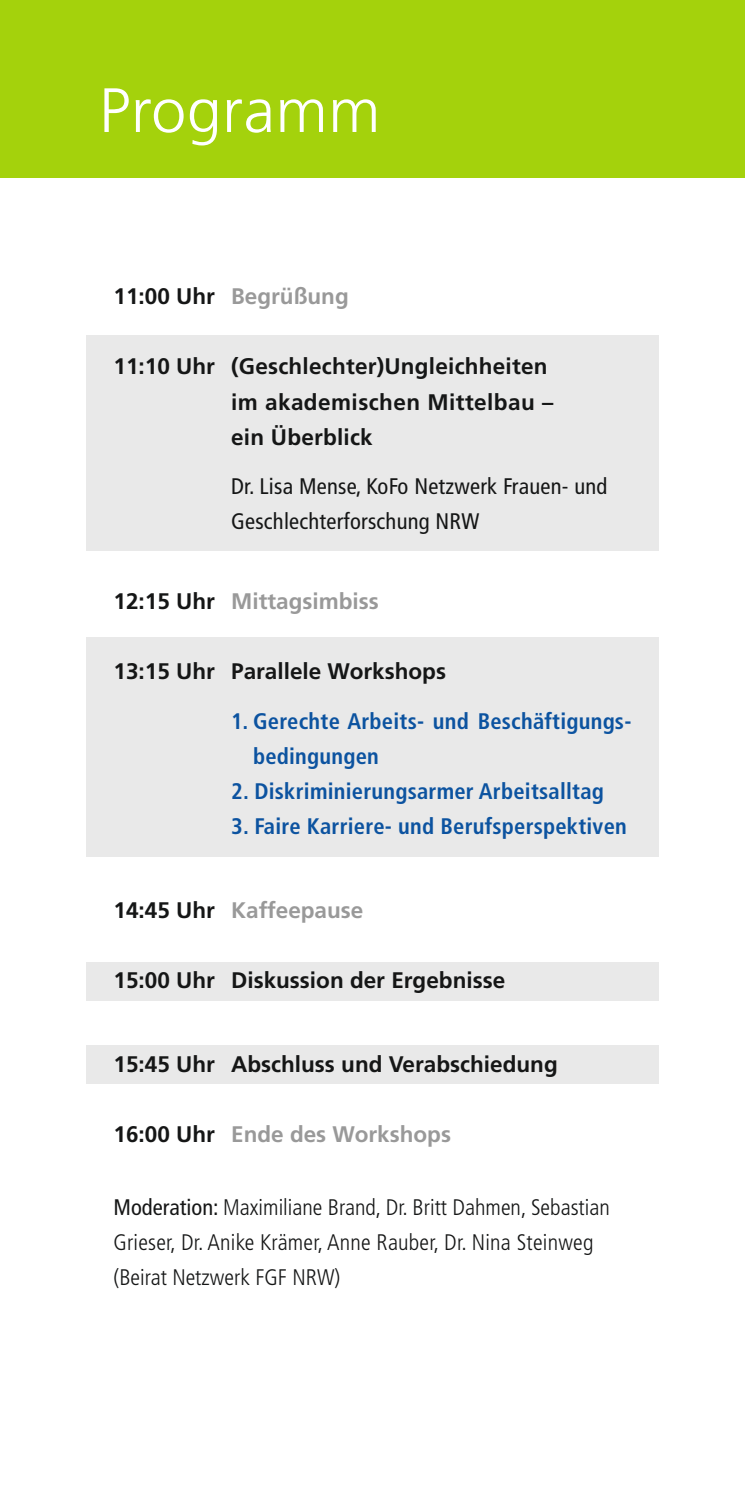
<style>
.page{position:relative;width:745px;height:1489px;background:#fff}
.page>*{position:absolute;margin:0;border:0;box-sizing:border-box;transform-origin:0 0}
.t1{font:300 62.5px "Frutiger LT Std";letter-spacing:.01em;color:#fff}
.t2{font:700 22.5px/35px "Frutiger LT Std";color:#151616}
.t3{font:300 condensed 22.5px/35px "Frutiger LT Std";color:#151616}
.t4{font:700 condensed 22.5px/35px "Frutiger LT Std";letter-spacing:.01em;color:#0c53a0}
.t5{font:700 22.5px "Frutiger LT Std";color:#999}
.t6{font:condensed 22.5px/35px "Frutiger LT Std";letter-spacing:.01em;color:#151616}
.s1{color:#151616}
.s2{font-weight:400}
</style>
<div class="page">
<div style="left:0;top:0;width:744px;height:177px;background:#a4d20c"></div>
<div style="left:86px;top:637px;width:572px;height:220px;background:#e9e9e9"></div>
<div style="left:86px;top:961px;width:572px;height:39px;background:#e9e9e9"></div>
<div style="left:86px;top:1044px;width:572px;height:39px;background:#e9e9e9"></div>
<div style="left:86px;top:335px;width:572px;height:216px;background:#e9e9e9"></div>
<h1 class="t1" style="left:99px;top:75px;width:283px">Programm</h1>
<p class="t5" style="left:113px;top:283px;width:236px"><span class="s1">11:00 Uhr</span> Begrüßung</p>
<p class="t2" style="left:231px;top:349px;width:323px;text-indent:-117px">11:10 Uhr (Geschlechter)Ungleichheiten im akademischen Mittelbau – ein Überblick</p>
<p class="t6" style="left:231px;top:468px;width:377px">Dr. Lisa Mense, KoFo Netzwerk Frauen- und<br>Geschlechterforschung NRW</p>
<p class="t5" style="left:113px;top:588px;width:266px"><span class="s1">12:15 Uhr</span> Mittagsimbiss</p>
<p class="t2" style="left:113px;top:654px;width:334px">13:15 Uhr Parallele Workshops</p>
<p class="t4" style="left:253px;top:703px;width:379px;text-indent:-22px">1. Gerechte Arbeits- und Beschäftigungs&shy;bedingungen</p>
<p class="t4" style="left:231px;top:773px;width:374px">2. Diskriminierungsarmer Arbeitsalltag</p>
<p class="t4" style="left:231px;top:808px;width:397px">3. Faire Karriere- und Berufsperspektiven</p>
<p class="t5" style="left:113px;top:896px;width:251px"><span class="s1">14:45 Uhr</span> Kaffeepause</p>
<p class="t2" style="left:113px;top:962px;width:393px">15:00 Uhr Diskussion der Ergebnisse</p>
<p class="t2" style="left:113px;top:1046px;width:445px">15:45 Uhr Abschluss und Verabschiedung</p>
<p class="t5" style="left:113px;top:1121px;width:339px"><span class="s1">16:00 Uhr</span> Ende des Workshops</p>
<p class="t3" style="left:113px;top:1189px;width:497px"><span class="s2">Moderation:</span> Maximiliane Brand, Dr. Britt Dahmen, Sebastian<br>Grieser, Dr. Anike Krämer, Anne Rauber, Dr. Nina Steinweg (Beirat Netzwerk FGF NRW)</p>
</div>
